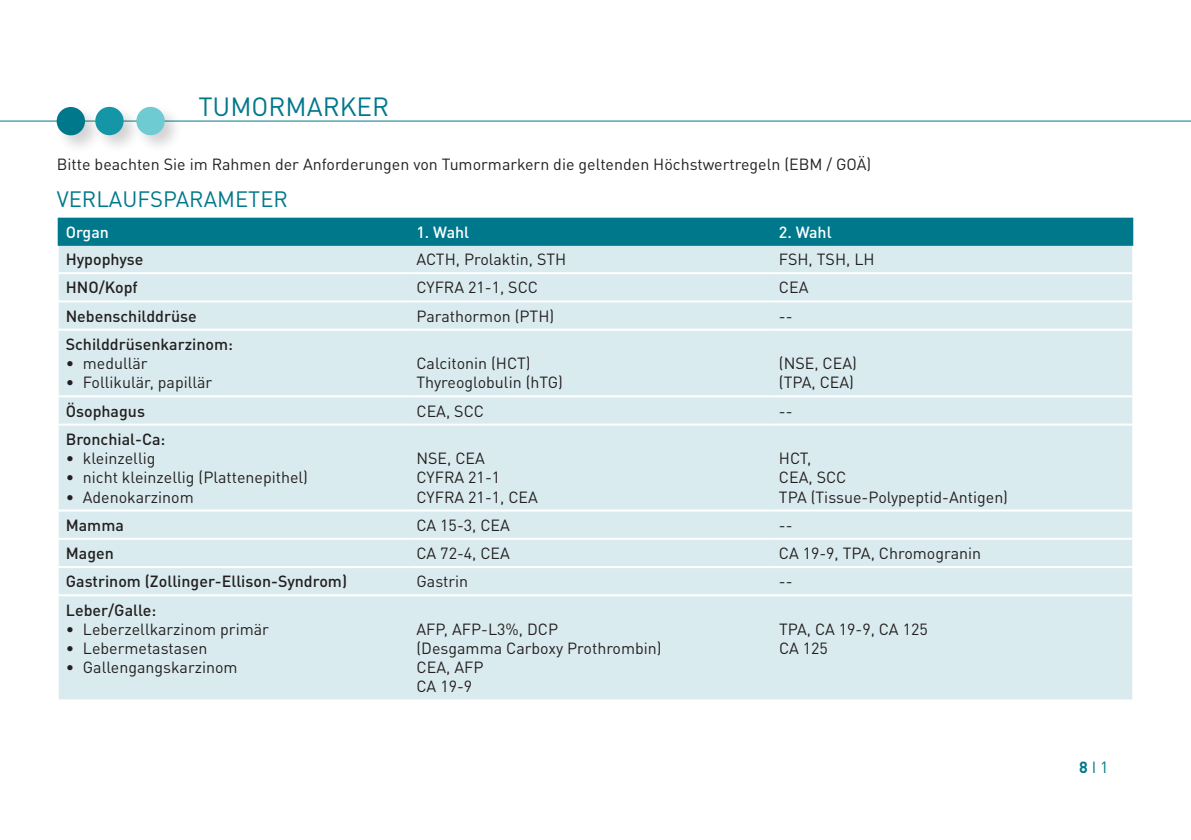
<style>
.page{position:relative;width:1191px;height:840px;background:#fff}
.page>*{position:absolute;margin:0;border:0;box-sizing:border-box;transform-origin:0 0}
.t1{font:26px "DIN Pro";color:#00788b}
.t2{font:22px "DIN Pro";color:#00788b}
.t3{font:16px/19.2px "DIN Pro";color:#231f20}
.t4{font:500 16px "DIN Pro";color:#231f20}
.t5{font:500 16px "DIN Pro";color:#fff}
.t6{font:16px "DIN Pro";color:#00788b}
.s1{font-weight:700}
</style>
<div class="page">
<hr style="left:0;top:120px;width:1191px;height:1px;background:#00788b">
<div style="left:134px;top:104px;width:50px;height:50px;background:#231f20;opacity:.2"></div>
<div style="left:136px;top:107px;width:29px;height:28px;background:#6fcbd2;border-radius:50%"></div>
<div style="left:54px;top:104px;width:50px;height:50px;background:#231f20;opacity:.2"></div>
<div style="left:57px;top:107px;width:28px;height:28px;background:#00788b;border-radius:50%"></div>
<div style="left:93px;top:104px;width:49px;height:50px;background:#231f20;opacity:.2"></div>
<div style="left:95px;top:107px;width:29px;height:28px;background:#1596a6;border-radius:50%"></div>
<div style="left:58px;top:217px;width:1075px;height:29px;background:#00788b"></div>
<div style="left:59px;top:246px;width:1073px;height:453px;background:#daebef"></div>
<hr style="left:57px;top:272px;width:351px;height:2px;background:#fff">
<hr style="left:408px;top:272px;width:363px;height:2px;background:#fff">
<hr style="left:771px;top:272px;width:363px;height:2px;background:#fff">
<hr style="left:57px;top:300px;width:351px;height:2px;background:#fff">
<hr style="left:408px;top:300px;width:363px;height:2px;background:#fff">
<hr style="left:771px;top:300px;width:363px;height:2px;background:#fff">
<hr style="left:57px;top:328px;width:351px;height:2px;background:#fff">
<hr style="left:408px;top:328px;width:363px;height:2px;background:#fff">
<hr style="left:771px;top:328px;width:363px;height:2px;background:#fff">
<hr style="left:57px;top:395px;width:351px;height:2px;background:#fff">
<hr style="left:408px;top:395px;width:363px;height:2px;background:#fff">
<hr style="left:771px;top:395px;width:363px;height:2px;background:#fff">
<hr style="left:57px;top:423px;width:351px;height:2px;background:#fff">
<hr style="left:408px;top:423px;width:363px;height:2px;background:#fff">
<hr style="left:771px;top:423px;width:363px;height:2px;background:#fff">
<hr style="left:57px;top:509px;width:351px;height:2px;background:#fff">
<hr style="left:408px;top:509px;width:363px;height:2px;background:#fff">
<hr style="left:771px;top:509px;width:363px;height:2px;background:#fff">
<hr style="left:57px;top:537px;width:351px;height:2px;background:#fff">
<hr style="left:408px;top:537px;width:363px;height:2px;background:#fff">
<hr style="left:771px;top:537px;width:363px;height:2px;background:#fff">
<hr style="left:57px;top:565px;width:351px;height:2px;background:#fff">
<hr style="left:408px;top:565px;width:363px;height:2px;background:#fff">
<hr style="left:771px;top:565px;width:363px;height:2px;background:#fff">
<hr style="left:408px;top:594px;width:363px;height:2px;background:#fff">
<hr style="left:771px;top:594px;width:363px;height:2px;background:#fff">
<hr style="left:57px;top:594px;width:351px;height:2px;background:#fff">
<h1 class="t1" style="left:198px;top:86px;width:192px">TUMORMARKER</h1>
<p class="t3" style="left:57px;top:153px;width:816px">Bitte beachten Sie im Rahmen der Anforderungen von Tumormarkern die geltenden Höchstwertregeln (EBM / GOÄ)</p>
<h2 class="t2" style="left:57px;top:182px;width:233px">VERLAUFSPARAMETER</h2>
<p class="t5" style="left:66px;top:219px;width:45px">Organ</p>
<p class="t5" style="left:416px;top:219px;width:54px">1. Wahl</p>
<p class="t5" style="left:779px;top:219px;width:54px">2. Wahl</p>
<p class="t4" style="left:66px;top:246px;width:79px">Hypophyse</p>
<p class="t3" style="left:416px;top:248px;width:151px">ACTH, Prolaktin, STH</p>
<p class="t3" style="left:779px;top:248px;width:97px">FSH, TSH, LH</p>
<p class="t4" style="left:66px;top:274px;width:73px">HNO/Kopf</p>
<p class="t3" style="left:416px;top:276px;width:123px">CYFRA 21-1, SCC</p>
<p class="t3" style="left:779px;top:276px;width:31px">CEA</p>
<p class="t4" style="left:66px;top:303px;width:133px">Nebenschilddrüse</p>
<p class="t3" style="left:416px;top:304px;width:139px">Parathormon (PTH)</p>
<p class="t3" style="left:779px;top:304px;width:15px">--</p>
<p class="t4" style="left:66px;top:331px;width:169px">Schilddrüsenkarzinom:</p>
<p class="t3" style="left:66px;top:352px;width:83px">• medullär</p>
<p class="t3" style="left:66px;top:371px;width:148px">• Follikulär, papillär</p>
<p class="t3" style="left:416px;top:352px;width:148px">Calcitonin (HCT)<br>Thyreoglobulin (hTG)</p>
<p class="t3" style="left:779px;top:352px;width:80px">(NSE, CEA) (TPA, CEA)</p>
<p class="t4" style="left:66px;top:397px;width:81px">Ösophagus</p>
<p class="t3" style="left:416px;top:399px;width:69px">CEA, SCC</p>
<p class="t3" style="left:779px;top:399px;width:15px">--</p>
<p class="t4" style="left:66px;top:426px;width:101px">Bronchial-Ca:</p>
<p class="t3" style="left:66px;top:447px;width:91px">• kleinzellig</p>
<p class="t3" style="left:66px;top:466px;width:244px">• nicht kleinzellig (Plattenepithel)</p>
<p class="t3" style="left:66px;top:485px;width:129px">• Adenokarzinom</p>
<p class="t3" style="left:416px;top:447px;width:123px">NSE, CEA<br>CYFRA 21-1<br>CYFRA 21-1, CEA</p>
<p class="t3" style="left:779px;top:447px;width:231px">HCT,<br>CEA, SCC<br>TPA (Tissue-Polypeptid-Antigen)</p>
<p class="t4" style="left:66px;top:511px;width:60px">Mamma</p>
<p class="t3" style="left:416px;top:513px;width:95px">CA 15-3, CEA</p>
<p class="t3" style="left:779px;top:513px;width:15px">--</p>
<p class="t4" style="left:66px;top:540px;width:49px">Magen</p>
<p class="t3" style="left:416px;top:541px;width:95px">CA 72-4, CEA</p>
<p class="t3" style="left:779px;top:541px;width:204px">CA 19-9, TPA, Chromogranin</p>
<p class="t4" style="left:66px;top:568px;width:283px">Gastrinom (Zollinger-Ellison-Syndrom)</p>
<p class="t3" style="left:416px;top:570px;width:53px">Gastrin</p>
<p class="t3" style="left:779px;top:570px;width:15px">--</p>
<p class="t4" style="left:66px;top:596px;width:92px">Leber/Galle:</p>
<p class="t3" style="left:66px;top:617px;width:204px">• Leberzellkarzinom primär</p>
<p class="t3" style="left:66px;top:636px;width:143px">• Lebermetastasen</p>
<p class="t3" style="left:66px;top:656px;width:173px">• Gallengangskarzinom</p>
<p class="t3" style="left:416px;top:617px;width:247px">AFP, AFP-L3%, DCP<br>(Desgamma Carboxy Prothrombin)<br>CEA, AFP<br>CA 19-9</p>
<p class="t3" style="left:779px;top:617px;width:150px">TPA, CA 19-9, CA 125<br>CA 125</p>
<p class="t6" style="left:1079px;top:754px;width:31px"><span class="s1">8</span> I 1</p>
</div>
